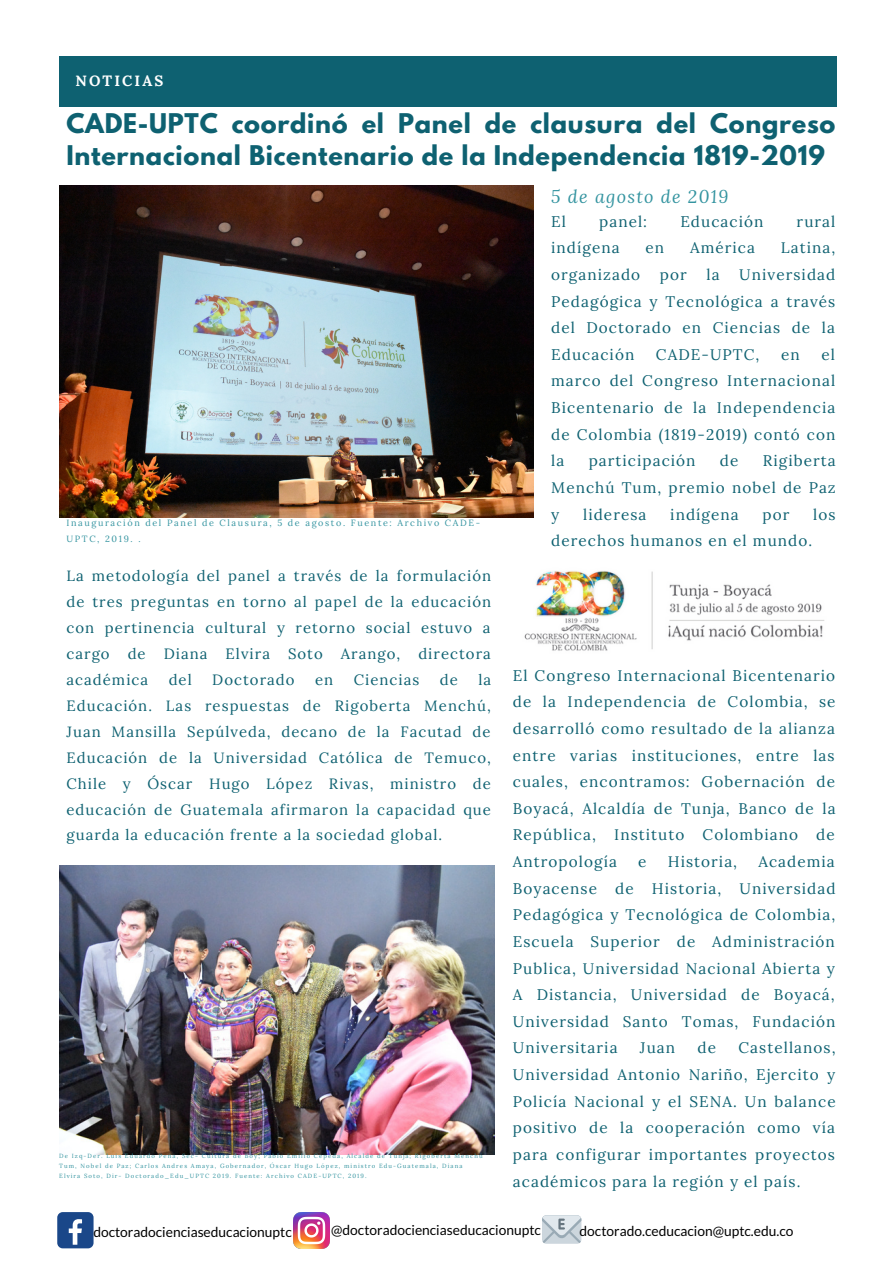
<style>
.page{position:relative;width:894px;height:1264px;background:#fff}
.page>*{position:absolute;margin:0;border:0;box-sizing:border-box;transform-origin:0 0}
.t1{font:700 24px/32.7px "League Spartan";letter-spacing:.03em;color:#0e6171}
.t2{font:italic 18px "Lora";letter-spacing:.07em;color:#3494a0}
.t3{font:15.3px/26.5px "Lora";letter-spacing:.07em;color:#0e6171;text-align:justify}
.t4{font:14.85px/26px "Lora";letter-spacing:.07em;color:#0e6171;text-align:justify}
.t5{font:700 14.85px "Lora";letter-spacing:.14em;color:#fff}
.t6{font:13.8px "Lato";color:#000}
.t7{font:9px/15.8px "Lora";letter-spacing:.18em;color:#3494a0}
.t8{font:6px/10.2px "Lora";letter-spacing:.18em;color:#3494a0}
</style>
<div class="page">
<img style="left:59px;top:185px;width:474px;height:332px">
<div style="left:59px;top:56px;width:777px;height:51px;background:#0e6171"></div>
<div style="left:57px;top:1211px;width:36px;height:37px;background:#1a4789;border-radius:6px"></div>
<svg style="left:69px;top:1219px;width:13px;height:25px"></svg>
<img style="left:293px;top:1212px;width:36px;height:36px">
<svg style="left:542px;top:1215px;width:39px;height:28px"></svg>
<img style="left:59px;top:865px;width:435px;height:289px">
<img style="left:524px;top:571px;width:301px;height:80px">
<p class="t5" style="left:75px;top:71px;width:89px">NOTICIAS</p>
<h1 class="t1" style="left:66px;top:110px;width:770px">CADE-UPTC coordinó el Panel de clausura del Congreso<br>Internacional Bicentenario de la Independencia 1819-2019</h1>
<p class="t2" style="left:551px;top:184px;width:178px">5 de agosto de 2019</p>
<p class="t7" style="left:66px;top:515px;width:415px">Inauguración del Panel de Clausura, 5 de agosto. Fuente: Archivo CADE-<br>UPTC, 2019. .</p>
<p class="t4" style="left:66px;top:563px;width:426px">La metodología del panel a través de la formulación de tres preguntas en torno al papel de la educación con pertinencia cultural y retorno social estuvo a cargo de Diana Elvira Soto Arango, directora académica</p>
<p class="t4" style="left:66px;top:666px;width:426px;text-indent:412px">la Educación. Las respuestas de Rigoberta Menchú, Juan Mansilla Sepúlveda, decano de la Facutad de Educación de la Universidad Católica de Temuco, Chile y Óscar Hugo López Rivas, ministro de educación de Guatemala afirmaron la capacidad que guarda la educación frente a la sociedad global.</p>
<p class="t4" style="left:169px;top:666px;width:25px">del</p>
<p class="t4" style="left:212px;top:666px;width:84px">Doctorado</p>
<p class="t4" style="left:315px;top:666px;width:20px">en</p>
<p class="t4" style="left:353px;top:666px;width:67px">Ciencias</p>
<p class="t4" style="left:440px;top:666px;width:20px">de</p>
<p class="t8" style="left:59px;top:1150px;width:425px">De Izq-Der. Luis Eduardo Peña, Sec- Cultura de Boy; Pablo Emilio Cepeda, Alcalde de Tunja; Rigoberta Menchú<br>Tum, Nobel de Paz; Carlos Andres Amaya, Gobernador, Óscar Hugo López, ministro Edu-Guatemala, Diana<br>Elvira Soto, Dir- Doctorado_Edu_UPTC 2019. Fuente: Archivo CADE-UPTC, 2019.</p>
<p class="t3" style="left:551px;top:208px;width:16px">El</p>
<p class="t3" style="left:599px;top:208px;width:49px">panel:</p>
<p class="t3" style="left:680px;top:208px;width:85px">Educación</p>
<p class="t3" style="left:796px;top:208px;width:40px">rural</p>
<p class="t3" style="left:551px;top:234px;width:70px">indígena</p>
<p class="t3" style="left:645px;top:234px;width:20px">en</p>
<p class="t3" style="left:690px;top:234px;width:66px">América</p>
<p class="t3" style="left:780px;top:234px;width:56px">Latina,</p>
<p class="t3" style="left:551px;top:261px;width:90px">organizado</p>
<p class="t3" style="left:659px;top:261px;width:28px">por</p>
<p class="t3" style="left:706px;top:261px;width:15px">la</p>
<p class="t3" style="left:551px;top:261px;width:285px;text-indent:188px">Universidad Pedagógica y Tecnológica a través del Doctorado en Ciencias de la Educación</p>
<p class="t3" style="left:551px;top:341px;width:285px;text-indent:270px">el marco del Congreso Internacional Bicentenario de la Independencia de Colombia (1819-2019) contó con la</p>
<p class="t3" style="left:655px;top:341px;width:105px">CADE-UPTC,</p>
<p class="t3" style="left:780px;top:341px;width:20px">en</p>
<p class="t3" style="left:588px;top:447px;width:108px">participación</p>
<p class="t3" style="left:719px;top:447px;width:20px">de</p>
<p class="t3" style="left:551px;top:447px;width:286px;text-indent:211px">Rigiberta Menchú Tum, premio nobel de Paz y</p>
<p class="t3" style="left:583px;top:500px;width:65px">lideresa</p>
<p class="t3" style="left:670px;top:500px;width:70px">indígena</p>
<p class="t3" style="left:762px;top:500px;width:28px">por</p>
<p class="t3" style="left:813px;top:500px;width:24px">los</p>
<p class="t3" style="left:551px;top:527px;width:262px">derechos humanos en el mundo.</p>
<p class="t3" style="left:512px;top:661px;width:324px">El Congreso Internacional Bicentenario de la Independencia de Colombia, se desarrolló como resultado de la alianza entre varias instituciones, entre las cuales, encontramos: Gobernación de Boyacá, Alcaldía de Tunja, Banco de la República, Instituto Colombiano de Antropología</p>
<p class="t3" style="left:512px;top:848px;width:324px;text-indent:245px">Academia Boyacense de Historia, Universidad Pedagógica y Tecnológica de Colombia, Escuela Superior de Administración Publica, Universidad Nacional Abierta y A Distancia, Universidad de Boyacá, Universidad Santo Tomas, Fundación Universitaria</p>
<p class="t3" style="left:638px;top:848px;width:10px">e</p>
<p class="t3" style="left:667px;top:848px;width:71px">Historia,</p>
<p class="t3" style="left:512px;top:1034px;width:324px;text-indent:225px">Castellanos, Universidad Antonio Nariño, Ejercito y Policía Nacional y el SENA. Un balance positivo de la cooperación como vía para configurar importantes proyectos académicos para la región y el país.</p>
<p class="t3" style="left:639px;top:1034px;width:37px">Juan</p>
<p class="t3" style="left:697px;top:1034px;width:20px">de</p>
<p class="t6" style="left:93px;top:1223px;width:200px">doctoradocienciaseducacionuptc</p>
<p class="t6" style="left:331px;top:1221px;width:211px">@doctoradocienciaseducacionuptc</p>
<p class="t6" style="left:579px;top:1222px;width:215px">doctorado.ceducacion@uptc.edu.co</p>
</div>
